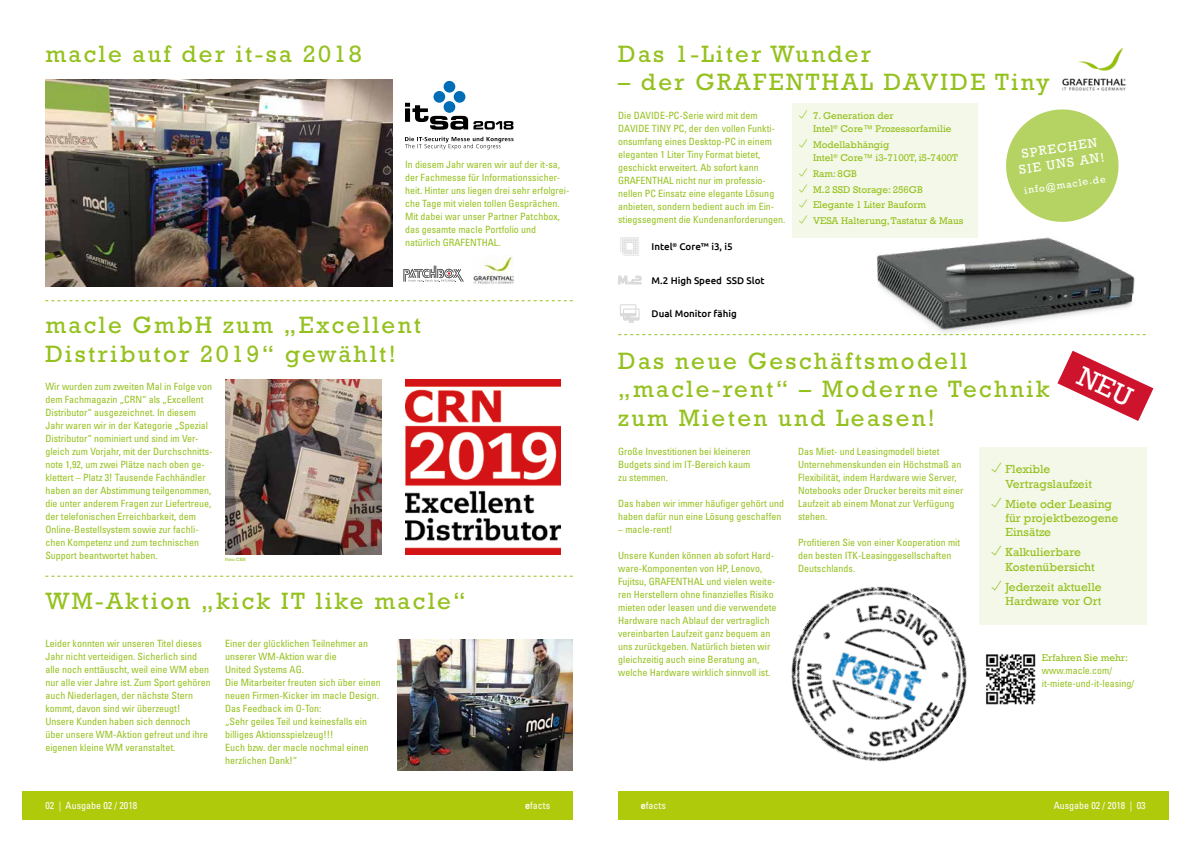
<style>
.page{position:relative;width:1191px;height:842px;background:#fff}
.page>*{position:absolute;margin:0;border:0;box-sizing:border-box;transform-origin:0 0}
.t1{font:24px/28.8px "Rockwell Std";letter-spacing:.1em;color:#95c11f}
.t2{font:13px/15.6px "Rockwell Std";color:#fff;text-align:center}
.t3{font:12px/14.4px "Rockwell";color:#95c11f}
.t4{font:condensed 10px/13px "Univers LT Std";color:#95c11f}
.t5{font:10px/15.8px "Rockwell";color:#95c11f}
.t6{font:condensed 10px "Univers LT Std";color:#fff}
.t7{font:10px "Rockwell Std";color:#fff}
.t8{font:500 9.8px "Ubuntu";color:#000}
.t9{font:4.7px "Rockwell";color:#95c11f}
.s1{font-weight:700}
</style>
<div class="page">
<img style="left:841px;top:154px;width:313px;height:235px">
<img style="left:398px;top:640px;width:175px;height:131px">
<div style="left:792px;top:103px;width:185px;height:134px;background:#f4f8e9"></div>
<div style="left:23px;top:791px;width:550px;height:28px;background:#afca0b"></div>
<div style="left:618px;top:791px;width:550px;height:28px;background:#afca0b"></div>
<img style="left:45px;top:79px;width:348px;height:207px">
<svg style="left:45px;top:576px;width:528px;height:1px"></svg>
<svg style="left:1002px;top:109px;width:120px;height:117px"></svg>
<img style="left:1062px;top:48px;width:64px;height:43px">
<svg style="left:618px;top:334px;width:527px;height:1px"></svg>
<svg style="left:45px;top:300px;width:528px;height:1px"></svg>
<svg style="left:403px;top:266px;width:61px;height:16px"></svg>
<img style="left:474px;top:256px;width:39px;height:28px">
<img style="left:406px;top:380px;width:154px;height:174px">
<img style="left:225px;top:380px;width:156px;height:174px">
<svg style="left:443px;top:101px;width:12px;height:12px"></svg>
<div style="left:443px;top:81px;width:12px;height:12px;background:#006eb7;border-radius:50%"></div>
<div style="left:454px;top:91px;width:11px;height:12px;background:#006eb7;border-radius:50%"></div>
<div style="left:433px;top:91px;width:12px;height:12px;background:#006eb7;border-radius:50%"></div>
<svg style="left:405px;top:137px;width:108px;height:13px"></svg>
<svg style="left:405px;top:103px;width:108px;height:27px"></svg>
<svg style="left:620px;top:237px;width:19px;height:19px"></svg>
<svg style="left:618px;top:276px;width:23px;height:8px"></svg>
<svg style="left:620px;top:304px;width:19px;height:19px"></svg>
<div style="left:979px;top:447px;width:168px;height:178px;background:#f4f8e9"></div>
<img style="left:791px;top:586px;width:176px;height:176px">
<img style="left:986px;top:654px;width:50px;height:51px">
<svg style="left:1057px;top:351px;width:96px;height:70px"></svg>
<h1 class="t1" style="left:45px;top:39px;width:318px">macle auf der it-sa 2018</h1>
<p class="t4" style="left:405px;top:158px;width:166px">In diesem Jahr waren wir auf der it-sa, der Fachmesse für Informationssicher&shy;heit. Hinter uns liegen drei sehr erfolgrei&shy;che Tage mit vielen tollen Gesprächen.<br>Mit dabei war unser Partner Patchbox, das gesamte macle Portfolio und natürlich GRAFENTHAL.</p>
<h1 class="t1" style="left:45px;top:310px;width:377px">macle GmbH zum „Excellent<br>Distributor 2019“ gewählt!</h1>
<p class="t4" style="left:45px;top:380px;width:169px">Wir wurden zum zweiten Mal in Folge von dem Fachmagazin „CRN“ als „Excellent Distributor“ ausgezeichnet. In diesem Jahr waren wir in der Kategorie „Spezial Distributor“ nominiert und sind im Ver&shy;gleich zum Vorjahr, mit der Durchschnitts&shy;note 1,92, um zwei Plätze nach oben ge&shy;klettert – Platz 3! Tausende Fachhändler haben an der Abstimmung teilgenommen, die unter anderem Fragen zur Liefertreue, der telefonischen Erreichbarkeit, dem Online-Bestellsystem sowie zur fachli&shy;chen Kompetenz und zum technischen Support beantwortet haben.</p>
<p class="t9" style="left:225px;top:557px;width:22px">Foto: CRN</p>
<h1 class="t1" style="left:45px;top:586px;width:422px">WM-Aktion „kick IT like macle“</h1>
<p class="t4" style="left:45px;top:637px;width:167px">Leider konnten wir unseren Titel dieses Jahr nicht verteidigen. Sicherlich sind alle noch enttäuscht, weil eine WM eben nur alle vier Jahre ist. Zum Sport gehören auch Niederlagen, der nächste Stern kommt, davon sind wir überzeugt!<br>Unsere Kunden haben sich dennoch über unsere WM-Aktion gefreut und ihre eigenen kleine WM veranstaltet.</p>
<p class="t4" style="left:225px;top:637px;width:157px">Einer der glücklichen Teilnehmer an unserer WM-Aktion war die<br>United Systems AG.<br>Die Mitarbeiter freuten sich über einen neuen Firmen-Kicker im macle Design.<br>Das Feedback im O-Ton:<br>„Sehr geiles Teil und keinesfalls ein billiges Aktionsspielzeug!!!<br>Euch bzw. der macle nochmal einen herzlichen Dank!“</p>
<h1 class="t1" style="left:618px;top:39px;width:254px">Das 1-Liter Wunder</h1>
<h1 class="t1" style="left:618px;top:68px;width:433px">– der GRAFENTHAL DAVIDE Tiny</h1>
<p class="t4" style="left:618px;top:109px;width:169px">Die DAVIDE-PC-Serie wird mit dem DAVIDE TINY PC, der den vollen Funkti&shy;onsumfang eines Desktop-PC in einem eleganten 1 Liter Tiny Format bietet, geschickt erweitert. Ab sofort kann GRAFENTHAL nicht nur im professio&shy;nellen PC Einsatz eine elegante Lösung anbieten, sondern bedient auch im Ein&shy;stiegssegment die Kundenanforderungen.</p>
<p class="t5" style="left:813px;top:109px;width:140px;line-height:13px">7. Generation der<br>Intel<sup>®</sup> Core™ Prozessorfamilie</p>
<h2 class="t2" style="left:1016px;top:146px;width:87px;rotate:-8deg">SPRECHEN<br>SIE UNS AN!</h2>
<p class="t7" style="left:1023px;top:184px;width:84px;rotate:-8deg">info@macle.de</p>
<p class="t5" style="left:813px;top:138px;width:146px;line-height:13px">Modellabhängig<br>Intel<sup>®</sup> Core™ i3-7100T, i5-7400T</p>
<p class="t5" style="left:813px;top:166px;width:152px">Ram: 8GB<br>M.2 SSD Storage: 256GB<br>Elegante 1 Liter Bauform<br>VESA Halterung, Tastatur &amp; Maus</p>
<p class="t8" style="left:651px;top:240px;width:83px">Intel<sup>®</sup> Core™ i3, i5</p>
<p class="t8" style="left:651px;top:274px;width:114px">M.2 High Speed SSD Slot</p>
<p class="t8" style="left:651px;top:308px;width:87px">Dual Monitor fähig</p>
<h1 class="t1" style="left:618px;top:346px;width:433px">Das neue Geschäftsmodell „macle-rent“ – Moderne Technik zum Mieten und Leasen!</h1>
<p class="t4" style="left:618px;top:445px;width:134px;text-align:justify">Große Investitionen bei kleineren Budgets sind im IT-Bereich kaum zu stemmen.</p>
<p class="t4" style="left:618px;top:497px;width:168px">Das haben wir immer häufiger gehört und haben dafür nun eine Lösung geschaffen</p>
<p class="t4" style="left:618px;top:523px;width:56px">– macle-rent!</p>
<p class="t4" style="left:618px;top:549px;width:160px">Unsere Kunden können ab sofort Hard&shy;ware-Komponenten von HP, Lenovo, Fujitsu, GRAFENTHAL und vielen weite&shy;ren Herstellern ohne finanzielles Risiko mieten oder leasen und die verwendete Hardware nach Ablauf der vertraglich vereinbarten Laufzeit ganz bequem an uns zurückgeben. Natürlich bieten wir gleichzeitig auch eine Beratung an, welche Hardware wirklich sinnvoll ist.</p>
<p class="t4" style="left:798px;top:445px;width:167px">Das Miet- und Leasingmodell bietet Unternehmenskunden ein Höchstmaß an Flexibilität, indem Hardware wie Server, Notebooks oder Drucker bereits mit einer Laufzeit ab einem Monat zur Verfügung stehen.</p>
<p class="t4" style="left:798px;top:536px;width:164px">Profitieren Sie von einer Kooperation mit den besten ITK-Leasinggesellschaften<br>Deutschlands.</p>
<p class="t3" style="left:1005px;top:462px;width:88px">Flexible<br>Vertragslaufzeit</p>
<p class="t3" style="left:1005px;top:496px;width:114px">Miete oder Leasing für projektbezogene<br>Einsätze</p>
<p class="t3" style="left:1005px;top:545px;width:91px">Kalkulierbare<br>Kostenübersicht</p>
<p class="t3" style="left:1005px;top:580px;width:98px">Jederzeit aktuelle<br>Hardware vor Ort</p>
<p class="t5" style="left:1042px;top:650px;width:87px">Erfahren Sie mehr:</p>
<p class="t4" style="left:1042px;top:664px;width:94px">www.macle.com/ it-miete-und-it-leasing/</p>
<p class="t6" style="left:45px;top:799px;width:93px">02 | Ausgabe 02 / 2018</p>
<p class="t6" style="left:525px;top:799px;width:26px"><span class="s1">e</span>facts</p>
<p class="t6" style="left:641px;top:799px;width:26px"><span class="s1">e</span>facts</p>
<p class="t6" style="left:1053px;top:799px;width:93px">Ausgabe 02 / 2018 | 03</p>
</div>
